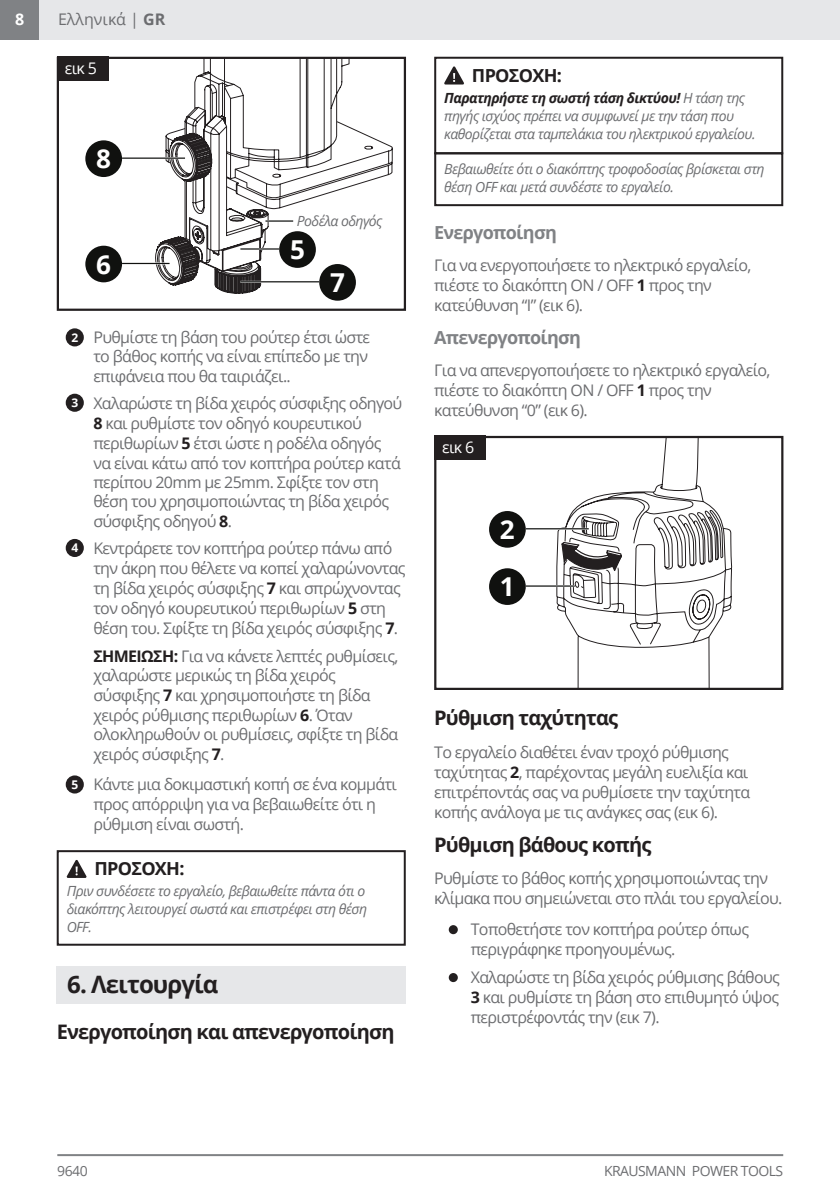
<style>
.page{position:relative;width:840px;height:1191px;background:#fff}
.page>*{position:absolute;margin:0;border:0;box-sizing:border-box;transform-origin:0 0}
.t1{font:700 26px "Open Sans";color:#fff}
.t2{font:700 24px "Open Sans";letter-spacing:-.04em;color:#231f20}
.t3{font:700 20px "Open Sans";letter-spacing:-.04em;color:#231f20}
.t4{font:700 18px "Open Sans";letter-spacing:-.04em;color:#808285}
.t5{font:700 18px "Open Sans";letter-spacing:-.04em;color:#231f20}
.t6{font:16px/20px "Open Sans";letter-spacing:-.04em;color:#6c6d70}
.t7{font:16px "Open Sans";color:#6c6d70}
.t8{font:16px "Open Sans";letter-spacing:-.04em;color:#fff}
.t9{font:700 16px "Open Sans";color:#fff}
.t10{font:italic 14px/18px "Open Sans";letter-spacing:-.04em;color:#6c6d70}
.t11{font:14px "Open Sans";letter-spacing:-.04em;color:#6c6d70}
.t12{font:700 12px "Open Sans";color:#fff}
.s1{font-weight:700}
.s2{font-weight:700;color:#231f20}
</style>
<div class="page">
<div style="left:0;top:0;width:40px;height:40px;background:#808285"></div>
<hr style="left:57px;top:1154px;width:725px;height:2px;background:#808285">
<svg style="left:194px;top:60px;width:199px;height:234px"></svg>
<svg style="left:155px;top:106px;width:114px;height:180px"></svg>
<div style="left:57px;top:57px;width:349px;height:254px;border:2px solid #231f20"></div>
<hr style="left:265px;top:220px;width:28px;height:2px;background:#10110f">
<hr style="left:240px;top:281px;width:79px;height:2px;background:#fff">
<hr style="left:240px;top:281px;width:79px;height:1px;background:#10110f">
<div style="left:319px;top:264px;width:37px;height:37px;background:#10110f;border-radius:50%"></div>
<hr style="left:240px;top:248px;width:39px;height:2px;background:#10110f">
<div style="left:279px;top:231px;width:37px;height:37px;background:#10110f;border-radius:50%"></div>
<hr style="left:122px;top:262px;width:47px;height:2px;background:#fff">
<hr style="left:122px;top:263px;width:47px;height:1px;background:#10110f">
<div style="left:85px;top:246px;width:37px;height:36px;background:#10110f;border-radius:50%"></div>
<hr style="left:122px;top:157px;width:63px;height:2px;background:#10110f">
<div style="left:85px;top:140px;width:37px;height:37px;background:#10110f;border-radius:50%"></div>
<div style="left:40px;top:0;width:799px;height:40px;background:#e6e7e9"></div>
<svg style="left:523px;top:439px;width:210px;height:248px"></svg>
<div style="left:434px;top:436px;width:349px;height:254px;border:2px solid #231f20"></div>
<svg style="left:560px;top:541px;width:62px;height:36px"></svg>
<hr style="left:525px;top:528px;width:63px;height:2px;background:#fff">
<hr style="left:525px;top:528px;width:63px;height:1px;background:#10110f">
<div style="left:489px;top:511px;width:36px;height:36px;background:#10110f;border-radius:50%"></div>
<hr style="left:525px;top:585px;width:49px;height:2px;background:#fff">
<hr style="left:525px;top:585px;width:49px;height:1px;background:#10110f">
<div style="left:489px;top:568px;width:36px;height:37px;background:#10110f;border-radius:50%"></div>
<div style="left:57px;top:850px;width:348px;height:95px;border:2px solid #231f20"></div>
<svg style="left:66px;top:860px;width:21px;height:18px"></svg>
<div style="left:434px;top:436px;width:51px;height:24px;background:#231f20"></div>
<div style="left:57px;top:57px;width:51px;height:24px;background:#231f20"></div>
<div style="left:57px;top:965px;width:348px;height:38px;background:#e6e7e9"></div>
<div style="left:434px;top:57px;width:348px;height:97px;border:2px solid #231f20"></div>
<div style="left:434px;top:152px;width:348px;height:54px;border:2px solid #231f20"></div>
<svg style="left:444px;top:66px;width:20px;height:18px"></svg>
<div style="left:66px;top:328px;width:18px;height:18px;background:#231f20;border-radius:50%"></div>
<div style="left:66px;top:394px;width:18px;height:18px;background:#231f20;border-radius:50%"></div>
<div style="left:66px;top:539px;width:18px;height:18px;background:#231f20;border-radius:50%"></div>
<div style="left:66px;top:775px;width:18px;height:18px;background:#231f20;border-radius:50%"></div>
<div style="left:448px;top:925px;width:9px;height:9px;background:#231f20;border-radius:50%"></div>
<div style="left:448px;top:973px;width:9px;height:9px;background:#231f20;border-radius:50%"></div>
<p class="t9" style="left:15px;top:8px;width:11px">8</p>
<p class="t7" style="left:58px;top:8px;width:109px">Ελληνικά | <span class="s1">GR</span></p>
<p class="t8" style="left:65px;top:57px;width:34px">εικ 5</p>
<h1 class="t1" style="left:96px;top:140px;width:16px">8</h1>
<h1 class="t1" style="left:96px;top:246px;width:16px">6</h1>
<p class="t10" style="left:297px;top:211px;width:87px">Ροδέλα οδηγός</p>
<h1 class="t1" style="left:290px;top:231px;width:16px">5</h1>
<h1 class="t1" style="left:330px;top:264px;width:16px">7</h1>
<p class="t12" style="left:71px;top:329px;width:8px">2</p>
<p class="t12" style="left:71px;top:394px;width:8px">3</p>
<p class="t12" style="left:71px;top:539px;width:8px">4</p>
<p class="t12" style="left:71px;top:776px;width:8px">5</p>
<p class="t6" style="left:93px;top:327px;width:278px;line-height:19.2px">Ρυθμίστε τη βάση του ρούτερ έτσι ώστε το βάθος κοπής να είναι επίπεδο με την επιφάνεια που θα ταιριάζει..</p>
<p class="t6" style="left:93px;top:392px;width:310px">Χαλαρώστε τη βίδα χειρός σύσφιξης οδηγού <span class="s2">8</span> και ρυθμίστε τον οδηγό κουρευτικού περιθωρίων <span class="s2">5</span> έτσι ώστε η ροδέλα οδηγός να είναι κάτω από τον κοπτήρα ρούτερ κατά περίπου 20mm με 25mm. Σφίξτε τον στη θέση του χρησιμοποιώντας τη βίδα χειρός σύσφιξης οδηγού <span class="s2">8</span>.</p>
<p class="t6" style="left:93px;top:538px;width:313px">Κεντράρετε τoν κοπτήρα ρούτερ πάνω από την άκρη που θέλετε να κοπεί χαλαρώνοντας τη βίδα χειρός σύσφιξης <span class="s2">7</span> και σπρώχνοντας τον οδηγό κουρευτικού περιθωρίων <span class="s2">5</span> στη θέση του. Σφίξτε τη βίδα χειρός σύσφιξης <span class="s2">7</span>.</p>
<p class="t6" style="left:93px;top:645px;width:306px"><span class="s2">ΣΗΜΕΙΩΣΗ:</span> Για να κάνετε λεπτές ρυθμίσεις, χαλαρώστε μερικώς τη βίδα χειρός σύσφιξης <span class="s2">7</span> και χρησιμοποιήστε τη βίδα χειρός ρύθμισης περιθωρίων <span class="s2">6</span>. Όταν ολοκληρωθούν οι ρυθμίσεις, σφίξτε τη βίδα χειρός σύσφιξης <span class="s2">7</span>.</p>
<p class="t6" style="left:93px;top:774px;width:305px">Κάντε μια δοκιμαστική κοπή σε ένα κομμάτι προς απόρριψη για να βεβαιωθείτε ότι η ρύθμιση είναι σωστή.</p>
<p class="t5" style="left:94px;top:856px;width:91px">ΠΡΟΣΟΧΗ:</p>
<p class="t10" style="left:67px;top:881px;width:302px">Πριν συνδέσετε το εργαλείο, βεβαιωθείτε πάντα ότι ο διακόπτης λειτουργεί σωστά και επιστρέφει στη θέση<br>OFF.</p>
<h2 class="t2" style="left:67px;top:967px;width:152px">6. Λειτουργία</h2>
<p class="t3" style="left:57px;top:1017px;width:339px">Ενεργοποίηση και απενεργοποίηση</p>
<p class="t5" style="left:471px;top:62px;width:91px">ΠΡΟΣΟΧΗ:</p>
<p class="t10" style="left:444px;top:88px;width:313px"><span class="s2">Παρατηρήστε τη σωστή τάση δικτύου!</span> Η τάση της πηγής ισχύος πρέπει να συμφωνεί με την τάση που καθορίζεται στα ταμπελάκια του ηλεκτρικού εργαλείου.</p>
<p class="t10" style="left:444px;top:160px;width:322px">Βεβαιωθείτε ότι ο διακόπτης τροφοδοσίας βρίσκεται στη θέση OFF και μετά συνδέστε το εργαλείο.</p>
<p class="t4" style="left:434px;top:220px;width:124px">Ενεργοποίηση</p>
<p class="t6" style="left:434px;top:255px;width:319px">Για να ενεργοποιήσετε το ηλεκτρικό εργαλείο, πιέστε το διακόπτη ON / OFF <span class="s2">1</span> προς την κατεύθυνση “I” (εικ 6).</p>
<p class="t4" style="left:434px;top:324px;width:148px">Απενεργοποίηση</p>
<p class="t6" style="left:434px;top:359px;width:337px">Για να απενεργοποιήσετε το ηλεκτρικό εργαλείο, πιέστε το διακόπτη ON / OFF <span class="s2">1</span> προς την κατεύθυνση “0” (εικ 6).</p>
<p class="t8" style="left:442px;top:436px;width:34px">εικ 6</p>
<h1 class="t1" style="left:499px;top:511px;width:16px">2</h1>
<h1 class="t1" style="left:499px;top:568px;width:16px">1</h1>
<p class="t3" style="left:434px;top:704px;width:185px">Ρύθμιση ταχύτητας</p>
<p class="t6" style="left:434px;top:741px;width:317px">Tο εργαλείο διαθέτει έναν τροχό ρύθμισης ταχύτητας <span class="s2">2</span>, παρέχοντας μεγάλη ευελιξία και επιτρέποντάς σας να ρυθμίσετε την ταχύτητα κοπής ανάλογα με τις ανάγκες σας (εικ 6).</p>
<p class="t3" style="left:434px;top:830px;width:218px">Ρύθμιση βάθους κοπής</p>
<p class="t6" style="left:434px;top:868px;width:349px">Ρυθμίστε το βάθος κοπής χρησιμοποιώντας την κλίμακα που σημειώνεται στο πλάι του εργαλείου.</p>
<p class="t6" style="left:470px;top:919px;width:280px">Τοποθετήστε τον κοπτήρα ρούτερ όπως περιγράφηκε προηγουμένως.</p>
<p class="t6" style="left:470px;top:967px;width:310px;text-align:justify">Χαλαρώστε τη βίδα χειρός ρύθμισης βάθους <span class="s2">3</span> και ρυθμίστε τη βάση στο επιθυμητό ύψος περιστρέφοντάς την (εικ 7).</p>
<p class="t11" style="left:57px;top:1161px;width:32px">9640</p>
<p class="t11" style="left:603px;top:1161px;width:181px">KRAUSMANN POWER TOOLS</p>
</div>
